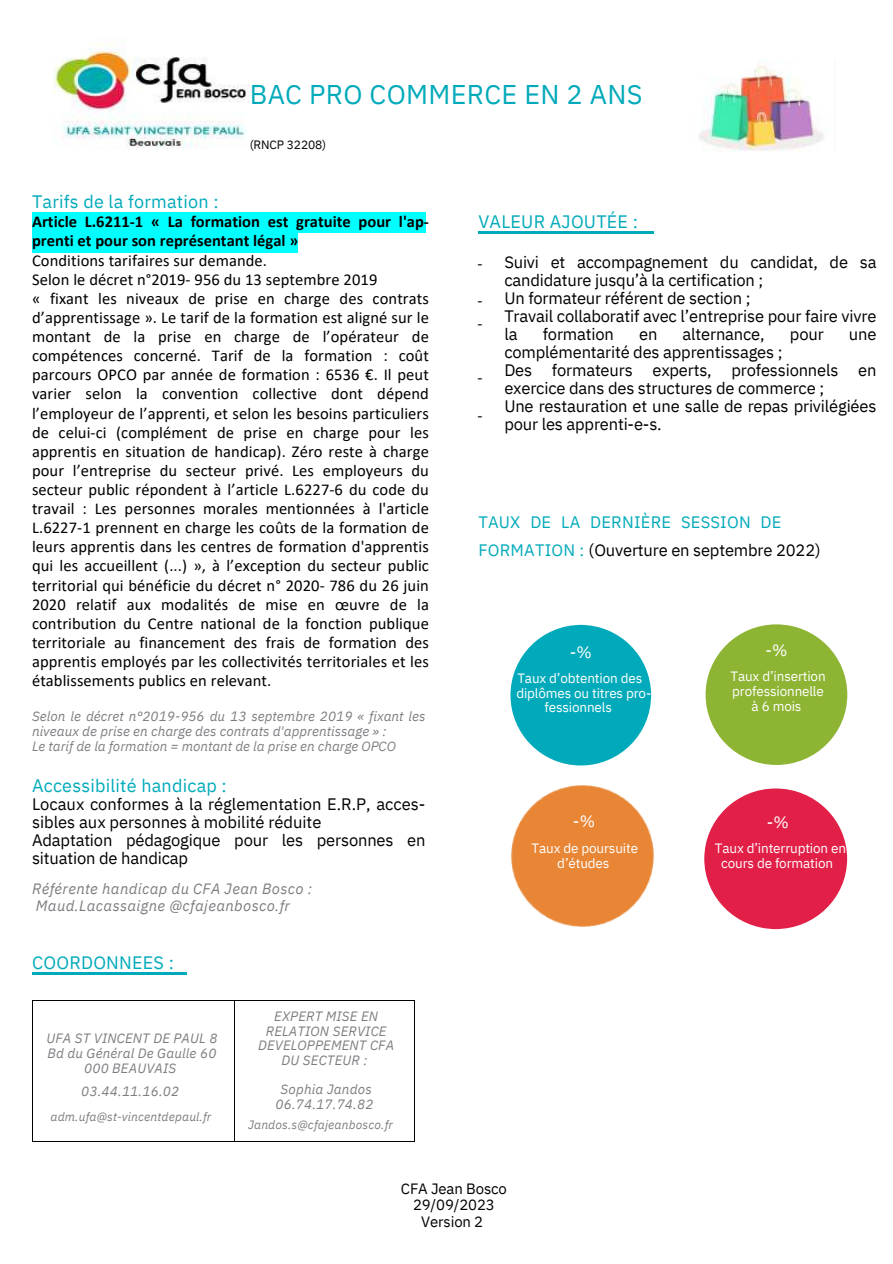
<style>
.page{position:relative;width:893px;height:1264px;background:#fff}
.page>*{position:absolute;margin:0;border:0;box-sizing:border-box;transform-origin:0 0}
.t1{font:27px "IBM Plex Sans";letter-spacing:.01em;color:#00aaba}
.t2{font:18px "IBM Plex Sans";letter-spacing:.01em;color:#00aaba}
.t3{font:16.65px "IBM Plex Sans";color:#fff}
.t4{font:16.5px/19px "Calibri";letter-spacing:.005em;color:#000;text-align:justify}
.t5{font:16.5px/18px "IBM Plex Sans";letter-spacing:-.01em;color:#000}
.t6{font:700 16.5px "Calibri";color:#000}
.t7{font:16.5px "IBM Plex Sans";letter-spacing:.01em;color:#00aaba}
.t8{font:16.5px "IBM Plex Sans";color:#fff}
.t9{font:italic 15px "IBM Plex Sans";letter-spacing:.025em;color:#7d7d82}
.t10{font:15px/16.8px "IBM Plex Sans";letter-spacing:-.01em;color:#000;text-align:center}
.t11{font:italic 13.5px/14.5px "IBM Plex Sans";letter-spacing:.015em;color:#7d7d82;text-align:center}
.t12{font:13.5px/14.5px "IBM Plex Sans";letter-spacing:-.01em;color:#fff;text-align:center}
.t13{font:italic 13.5px "IBM Plex Sans";color:#808080}
.t14{font:italic 12px "IBM Plex Sans";letter-spacing:.015em;color:#7d7d82}
.t15{font:12px "IBM Plex Sans";letter-spacing:-.01em;color:#000}
.s1{color:#00aaba}
</style>
<div class="page">
<img style="left:54px;top:44px;width:195px;height:104px">
<img style="left:699px;top:66px;width:125px;height:86px">
<hr style="left:32px;top:972px;width:154px;height:2px;background:#00aaba">
<div style="left:32px;top:212px;width:393px;height:20px;background:#0ff"></div>
<div style="left:32px;top:232px;width:265px;height:20px;background:#0ff"></div>
<hr style="left:33px;top:999px;width:201px;height:1px;background:#000">
<hr style="left:234px;top:999px;width:180px;height:1px;background:#000">
<hr style="left:32px;top:1000px;width:1px;height:141px;background:#000">
<hr style="left:33px;top:1141px;width:201px;height:1px;background:#000">
<hr style="left:234px;top:1000px;width:1px;height:141px;background:#000">
<hr style="left:234px;top:1141px;width:180px;height:1px;background:#000">
<hr style="left:414px;top:1000px;width:1px;height:141px;background:#000">
<hr style="left:478px;top:231px;width:175px;height:2px;background:#00aaba">
<img style="left:511px;top:785px;width:142px;height:141px">
<div style="left:510px;top:625px;width:141px;height:140px;background:#00aaba;border-radius:50%"></div>
<div style="left:704px;top:788px;width:143px;height:141px;background:#e11f47;border-radius:50%"></div>
<div style="left:705px;top:624px;width:142px;height:141px;background:#8eb434;border-radius:50%"></div>
<p class="t2" style="left:32px;top:189px;width:188px">Tarifs de la formation :</p>
<p class="t1" style="left:250px;top:76px;width:394px">BAC PRO COMMERCE EN 2 ANS</p>
<p class="t15" style="left:250px;top:137px;width:78px">(RNCP 32208)</p>
<p class="t6" style="left:32px;top:215px;width:398px">Article L.6211-1 « La formation est gratuite pour l'ap-</p>
<p class="t2" style="left:478px;top:209px;width:161px">VALEUR AJOUTÉE :</p>
<p class="t6" style="left:32px;top:234px;width:268px">prenti et pour son représentant légal »</p>
<p class="t4" style="left:32px;top:252px;width:236px">Conditions tarifaires sur demande.</p>
<p class="t4" style="left:32px;top:271px;width:347px">Selon le décret n°2019- 956 du 13 septembre 2019</p>
<p class="t4" style="left:32px;top:290px;width:398px">« fixant les niveaux de prise en charge des contrats d’apprentissage ». Le tarif de la formation est aligné sur le montant de la prise en charge de l’opérateur de compétences concerné. Tarif de la formation : coût parcours OPCO par année de formation : 6536 €. Il peut varier selon la convention collective dont dépend l’employeur de l’apprenti, et selon les besoins particuliers de celui-ci (complément de prise en charge pour les apprentis en situation de handicap). Zéro reste à charge pour l’entreprise du secteur privé. Les employeurs du secteur public répondent à l’article L.6227-6 du code du travail : Les personnes morales mentionnées à l'article L.6227-1 prennent en charge les coûts de la formation de leurs apprentis dans les centres de formation d'apprentis qui les accueillent (...) », à l’exception du secteur public territorial qui bénéficie du décret n° 2020- 786 du 26 juin 2020 relatif aux modalités de mise en œuvre de la contribution du Centre national de la fonction publique territoriale au financement des frais de formation des apprentis employés par les collectivités territoriales et les établissements publics en relevant.</p>
<p class="t5" style="left:504px;top:252px;width:373px">Suivi et accompagnement du candidat, de sa candidature jusqu’à la certification ;</p>
<p class="t5" style="left:504px;top:288px;width:248px">Un formateur référent de section ;</p>
<p class="t5" style="left:504px;top:306px;width:373px">Travail collaboratif avec l’entreprise pour faire vivre la</p>
<p class="t4" style="left:477px;top:255px;width:7px">-</p>
<p class="t4" style="left:477px;top:292px;width:7px">-</p>
<p class="t4" style="left:477px;top:315px;width:7px">-</p>
<p class="t5" style="left:542px;top:324px;width:73px">formation</p>
<p class="t5" style="left:639px;top:324px;width:20px">en</p>
<p class="t5" style="left:682px;top:324px;width:84px">alternance,</p>
<p class="t5" style="left:789px;top:324px;width:35px">pour</p>
<p class="t5" style="left:848px;top:324px;width:29px">une</p>
<p class="t5" style="left:504px;top:342px;width:280px">complémentarité des apprentissages ;</p>
<p class="t5" style="left:504px;top:360px;width:373px">Des formateurs experts, professionnels en exercice dans des structures de commerce ;</p>
<p class="t5" style="left:504px;top:396px;width:373px">Une restauration et une salle de repas privilégiées pour les apprenti-e-s.</p>
<p class="t4" style="left:477px;top:370px;width:7px">-</p>
<p class="t4" style="left:477px;top:407px;width:7px">-</p>
<p class="t7" style="left:478px;top:511px;width:305px">TAUX DE LA DERNIÈRE SESSION DE</p>
<p class="t5" style="left:478px;top:540px;width:344px"><span class="s1">FORMATION :</span> (Ouverture en septembre 2022)</p>
<p class="t8" style="left:765px;top:639px;width:24px">-%</p>
<p class="t8" style="left:569px;top:640px;width:24px">-%</p>
<p class="t12" style="left:730px;top:669px;width:97px">Taux d’insertion professionnelle à 6 mois</p>
<p class="t12" style="left:517px;top:670px;width:126px">Taux d’obtention des</p>
<p class="t12" style="left:516px;top:685px;width:136px">diplômes ou titres pro-</p>
<p class="t12" style="left:544px;top:700px;width:69px">fessionnels</p>
<p class="t11" style="left:32px;top:709px;width:395px;text-align:left">Selon le décret n°2019-956 du 13 septembre 2019 « fixant les niveaux de prise en charge des contrats d'apprentissage » :</p>
<p class="t13" style="left:32px;top:737px;width:365px">Le tarif de la formation = montant de la prise en charge OPCO</p>
<p class="t2" style="left:32px;top:773px;width:196px">Accessibilité handicap :</p>
<p class="t5" style="left:32px;top:794px;width:395px">Locaux conformes à la réglementation E.R.P, acces&shy;sibles aux personnes à mobilité réduite</p>
<p class="t5" style="left:32px;top:830px;width:395px">Adaptation pédagogique pour les personnes en situation de handicap</p>
<p class="t9" style="left:32px;top:879px;width:282px">Référente handicap du CFA Jean Bosco :</p>
<p class="t9" style="left:36px;top:895px;width:256px">Maud.Lacassaigne @cfajeanbosco.fr</p>
<p class="t2" style="left:32px;top:950px;width:143px">COORDONNEES :</p>
<p class="t11" style="left:46px;top:1030px;width:173px">UFA ST VINCENT DE PAUL 8<br>Bd du Général De Gaulle 60<br>000 BEAUVAIS</p>
<p class="t11" style="left:81px;top:1083px;width:100px">03.44.11.16.02</p>
<p class="t14" style="left:51px;top:1109px;width:162px">adm.ufa@st-vincentdepaul.fr</p>
<p class="t11" style="left:258px;top:1008px;width:138px">EXPERT MISE EN<br>RELATION SERVICE<br>DEVELOPPEMENT CFA<br>DU SECTEUR :</p>
<p class="t11" style="left:275px;top:1081px;width:99px">Sophia Jandos<br>06.74.17.74.82</p>
<p class="t14" style="left:248px;top:1116px;width:146px">Jandos.s@cfajeanbosco.fr</p>
<p class="t10" style="left:401px;top:1179px;width:107px">CFA Jean Bosco<br>29/09/2023<br>Version 2</p>
<p class="t3" style="left:573px;top:810px;width:24px">-%</p>
<p class="t3" style="left:766px;top:810px;width:24px">-%</p>
<p class="t12" style="left:531px;top:840px;width:108px">Taux de poursuite d’études</p>
<p class="t12" style="left:714px;top:841px;width:133px">Taux d’interruption en cours de formation</p>
</div>
